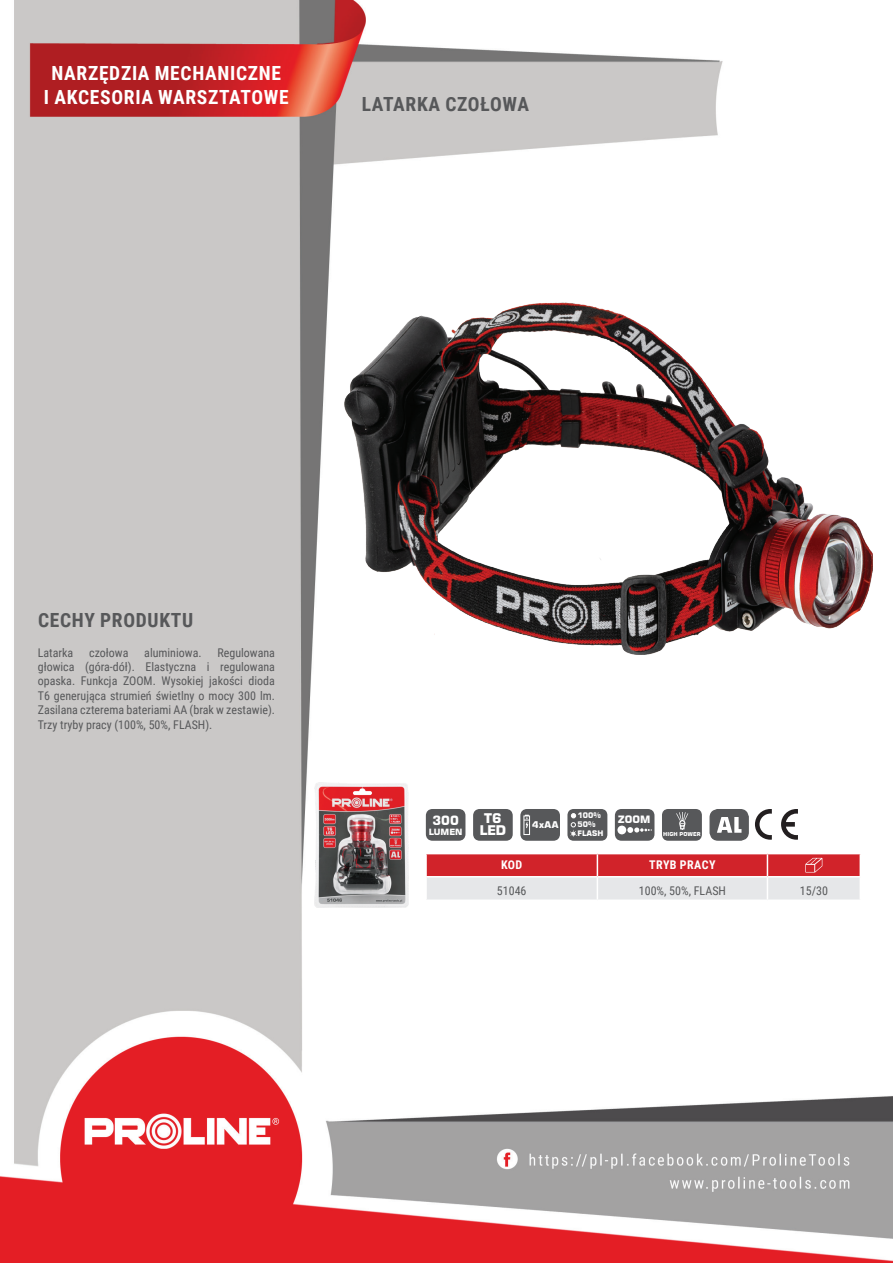
<style>
.page{position:relative;width:893px;height:1263px;background:#fff}
.page>*{position:absolute;margin:0;border:0;box-sizing:border-box;transform-origin:0 0}
.t1{font:700 19.5px/23.4px "Roboto Condensed";letter-spacing:.035em;color:#fff;text-align:center}
.t2{font:700 19.5px "Roboto Condensed";letter-spacing:.035em;color:#57585a}
.t3{font:900 14.7px/12.1px "Eurostile TOT";color:#fff;text-align:center}
.t4{font:700 12.6px "Square 721 BT";color:#fff}
.t5{font:12px/14.4px "Roboto Condensed";color:#57585a;text-align:justify}
.t6{font:700 12px "Roboto Condensed";letter-spacing:.035em;color:#fff}
.t7{font:900 10.2px "Eurostile TOT";color:#fff}
.t8{font:700 10.2px "Square 721 BT";color:#fff}
.t9{font:700 8.55px "Square 721 BT";color:#fff}
.t10{font:700 7.65px/9px "Square 721 BT";color:#fff}
.t11{font:700 5.4px "Square 721 BT";color:#fff}
</style>
<div class="page">
<img style="left:0;top:0;width:893px;height:1263px">
<img style="left:345px;top:303px;width:527px;height:352px">
<hr style="left:425px;top:854px;width:2px;height:22px;background:#fff">
<hr style="left:425px;top:877px;width:2px;height:22px;background:#fff">
<hr style="left:425px;top:853px;width:172px;height:1px;background:#fff">
<hr style="left:425px;top:876px;width:172px;height:1px;background:#fff">
<hr style="left:425px;top:899px;width:172px;height:2px;background:#fff">
<hr style="left:597px;top:899px;width:170px;height:2px;background:#fff">
<hr style="left:767px;top:899px;width:94px;height:2px;background:#fff">
<svg style="left:426px;top:853px;width:435px;height:47px;background:#de9094"></svg>
<div style="left:426px;top:809px;width:39px;height:32px;background:#57585a;border-radius:7px"></div>
<div style="left:473px;top:809px;width:40px;height:32px;background:#57585a;border-radius:7px"></div>
<div style="left:520px;top:809px;width:40px;height:32px;background:#57585a;border-radius:7px"></div>
<svg style="left:523px;top:815px;width:7px;height:20px"></svg>
<div style="left:567px;top:809px;width:40px;height:32px;background:#57585a;border-radius:6px"></div>
<svg style="left:570px;top:813px;width:7px;height:24px"></svg>
<div style="left:615px;top:809px;width:39px;height:32px;background:#57585a;border-radius:7px"></div>
<div style="left:617px;top:825px;width:9px;height:9px;background:#fff;border-radius:50%"></div>
<svg style="left:627px;top:827px;width:25px;height:6px"></svg>
<div style="left:662px;top:809px;width:40px;height:32px;background:#57585a;border-radius:6px"></div>
<svg style="left:676px;top:812px;width:12px;height:18px"></svg>
<div style="left:710px;top:810px;width:38px;height:30px;background:#57585a;border-radius:8px"></div>
<div style="left:709px;top:809px;width:40px;height:32px;border:1px solid #57585a;border-radius:8px"></div>
<svg style="left:717px;top:817px;width:24px;height:16px"></svg>
<svg style="left:781px;top:809px;width:17px;height:31px"></svg>
<svg style="left:755px;top:809px;width:17px;height:31px"></svg>
<img style="left:314px;top:783px;width:94px;height:124px">
<h1 class="t1" style="left:44px;top:61px;width:246px">NARZĘDZIA MECHANICZNE<br>I AKCESORIA WARSZTATOWE</h1>
<h1 class="t2" style="left:362px;top:91px;width:169px">LATARKA CZOŁOWA</h1>
<h1 class="t2" style="left:38px;top:607px;width:157px">CECHY PRODUKTU</h1>
<p class="t5" style="left:38px;top:645px;width:37px">Latarka</p>
<p class="t5" style="left:89px;top:645px;width:41px">czołowa</p>
<p class="t5" style="left:144px;top:645px;width:59px">aluminiowa.</p>
<p class="t5" style="left:38px;top:645px;width:239px;text-indent:180px">Regulowana głowica (góra-dół). Elastyczna i regulowana opaska. Funkcja ZOOM. Wysokiej jakości dioda T6 generująca strumień świetlny o mocy 300 lm.<br>Zasilana czterema bateriami AA (brak w zestawie).<br>Trzy tryby pracy (100%, 50%, FLASH).</p>
<p class="t4" style="left:432px;top:812px;width:28px">300</p>
<p class="t3" style="left:480px;top:812px;width:28px">T6<br>LED</p>
<p class="t7" style="left:532px;top:819px;width:28px">4xAA</p>
<p class="t10" style="left:577px;top:811px;width:27px">100%<br>50%<br>FLASH</p>
<p class="t8" style="left:618px;top:813px;width:34px">ZOOM</p>
<p class="t9" style="left:429px;top:826px;width:35px">LUMEN</p>
<p class="t11" style="left:663px;top:830px;width:39px">HIGH POWER</p>
<p class="t6" style="left:501px;top:857px;width:23px">KOD</p>
<p class="t6" style="left:649px;top:857px;width:68px">TRYB PRACY</p>
<p class="t5" style="left:497px;top:883px;width:31px">51046</p>
<p class="t5" style="left:639px;top:883px;width:89px">100%, 50%, FLASH</p>
<p class="t5" style="left:800px;top:883px;width:30px">15/30</p>
</div>
